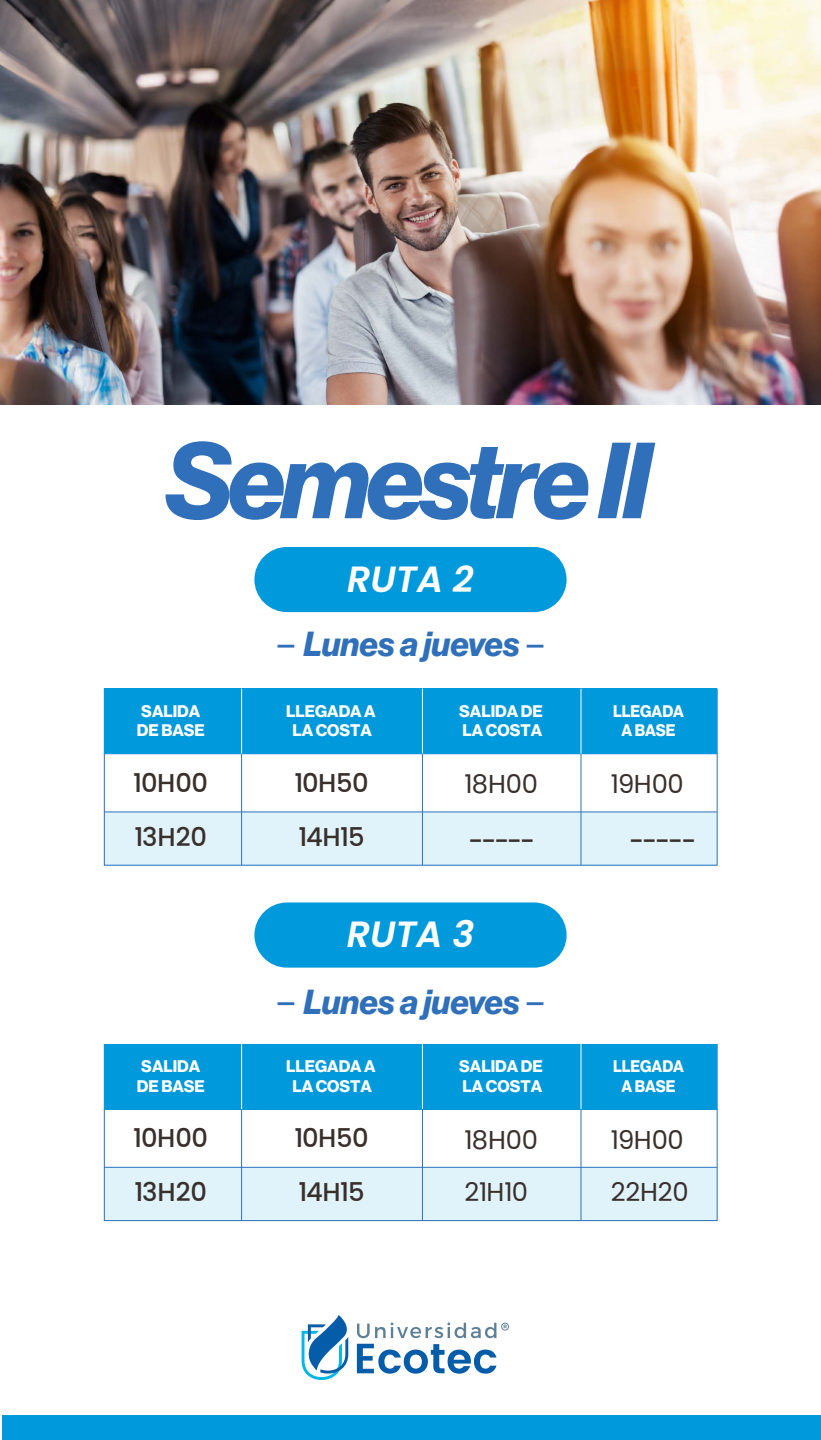
<style>
.page{position:relative;width:821px;height:1440px;background:#fff}
.page>*{position:absolute;margin:0;border:0;box-sizing:border-box;transform-origin:0 0}
.t1{font:italic 700 105.68px "Neue Haas Display";letter-spacing:-.04em;color:#306fb9}
.t2{font:italic 600 36.45px "Poppins";color:#fff}
.t3{font:italic 700 34.05px "Neue Haas Display";color:#306fb9}
.t4{font:500 25.88px "Poppins";letter-spacing:-.02em;color:#39302c}
.t5{font:25.88px "Poppins";letter-spacing:-.01em;color:#39302c}
.t6{font:700 16.42px/19.7px "Neue Haas Display";color:#fff;text-align:center}
.t7{font:700 16.42px "Neue Haas Display";color:#fff;scale:.94 1}
</style>
<div class="page">
<img style="left:0;top:0;width:820px;height:405px">
<div style="left:3px;top:1415px;width:817px;height:25px;background:#0099dc"></div>
<svg style="left:301px;top:1315px;width:208px;height:65px"></svg>
<div style="left:254px;top:547px;width:312px;height:65px;background:#0099dc;border-radius:33px"></div>
<div style="left:254px;top:902px;width:312px;height:66px;background:#0099dc;border-radius:33px"></div>
<div style="left:104px;top:812px;width:613px;height:53px;background:#e1f3fa"></div>
<hr style="left:580px;top:689px;width:1px;height:176px;background:#2c70bd">
<hr style="left:422px;top:689px;width:1px;height:176px;background:#2c70bd">
<hr style="left:241px;top:689px;width:1px;height:176px;background:#2c70bd">
<hr style="left:104px;top:812px;width:612px;height:1px;background:#2c70bd">
<div style="left:104px;top:689px;width:613px;height:65px;background:#0099dc"></div>
<hr style="left:241px;top:689px;width:1px;height:65px;background:#fff">
<hr style="left:422px;top:689px;width:1px;height:65px;background:#fff">
<hr style="left:580px;top:689px;width:1px;height:65px;background:#fff">
<div style="left:104px;top:1167px;width:613px;height:54px;background:#e1f3fa"></div>
<hr style="left:580px;top:1045px;width:1px;height:176px;background:#2c70bd">
<hr style="left:422px;top:1045px;width:1px;height:175px;background:#2c70bd">
<hr style="left:241px;top:1045px;width:1px;height:175px;background:#2c70bd">
<hr style="left:104px;top:1167px;width:612px;height:1px;background:#2c70bd">
<div style="left:104px;top:1044px;width:613px;height:66px;background:#0099dc"></div>
<hr style="left:241px;top:1044px;width:1px;height:65px;background:#fff">
<hr style="left:422px;top:1044px;width:1px;height:65px;background:#fff">
<hr style="left:580px;top:1044px;width:1px;height:65px;background:#fff">
<hr style="left:277px;top:645px;width:17px;height:3px;background:#306fb9">
<hr style="left:526px;top:645px;width:17px;height:3px;background:#306fb9">
<hr style="left:277px;top:1002px;width:17px;height:3px;background:#306fb9">
<hr style="left:526px;top:1002px;width:17px;height:3px;background:#306fb9">
<h1 class="t1" style="left:166px;top:419px;width:486px">Semestre II</h1>
<h2 class="t2" style="left:347px;top:558px;width:128px">RUTA 2</h2>
<h3 class="t3" style="left:303px;top:624px;width:218px">Lunes a jueves</h3>
<p class="t6" style="left:286px;top:701px;width:91px">LLEGADA A<br>LA COSTA</p>
<p class="t7" style="left:613px;top:701px;width:77px">LLEGADA</p>
<p class="t6" style="left:141px;top:701px;width:61px">SALIDA</p>
<p class="t6" style="left:459px;top:701px;width:85px">SALIDA DE</p>
<p class="t6" style="left:137px;top:721px;width:69px">DE BASE</p>
<p class="t6" style="left:462px;top:721px;width:81px">LA COSTA</p>
<p class="t7" style="left:621px;top:721px;width:59px">A BASE</p>
<h3 class="t4" style="left:133px;top:768px;width:76px">10H00</h3>
<h3 class="t4" style="left:294px;top:768px;width:76px">10H50</h3>
<h3 class="t4" style="left:134px;top:822px;width:74px">13H20</h3>
<h3 class="t4" style="left:298px;top:822px;width:68px">14H15</h3>
<h3 class="t5" style="left:464px;top:769px;width:75px">18H00</h3>
<h3 class="t5" style="left:610px;top:769px;width:75px">19H00</h3>
<h3 class="t4" style="left:468px;top:826px;width:68px">-----</h3>
<h3 class="t4" style="left:628px;top:826px;width:69px">-----</h3>
<h2 class="t2" style="left:346px;top:913px;width:129px">RUTA 3</h2>
<h3 class="t3" style="left:303px;top:982px;width:218px">Lunes a jueves</h3>
<p class="t6" style="left:286px;top:1057px;width:91px">LLEGADA A<br>LA COSTA</p>
<p class="t7" style="left:613px;top:1057px;width:77px">LLEGADA</p>
<p class="t6" style="left:141px;top:1057px;width:61px">SALIDA</p>
<p class="t6" style="left:459px;top:1057px;width:85px">SALIDA DE</p>
<p class="t6" style="left:137px;top:1076px;width:69px">DE BASE</p>
<p class="t6" style="left:462px;top:1076px;width:81px">LA COSTA</p>
<p class="t7" style="left:621px;top:1076px;width:59px">A BASE</p>
<h3 class="t4" style="left:133px;top:1123px;width:76px">10H00</h3>
<h3 class="t4" style="left:294px;top:1123px;width:76px">10H50</h3>
<h3 class="t4" style="left:134px;top:1177px;width:74px">13H20</h3>
<h3 class="t4" style="left:298px;top:1177px;width:68px">14H15</h3>
<h3 class="t5" style="left:464px;top:1125px;width:75px">18H00</h3>
<h3 class="t5" style="left:610px;top:1125px;width:75px">19H00</h3>
<h3 class="t5" style="left:464px;top:1177px;width:65px">21H10</h3>
<h3 class="t5" style="left:610px;top:1177px;width:80px">22H20</h3>
</div>
